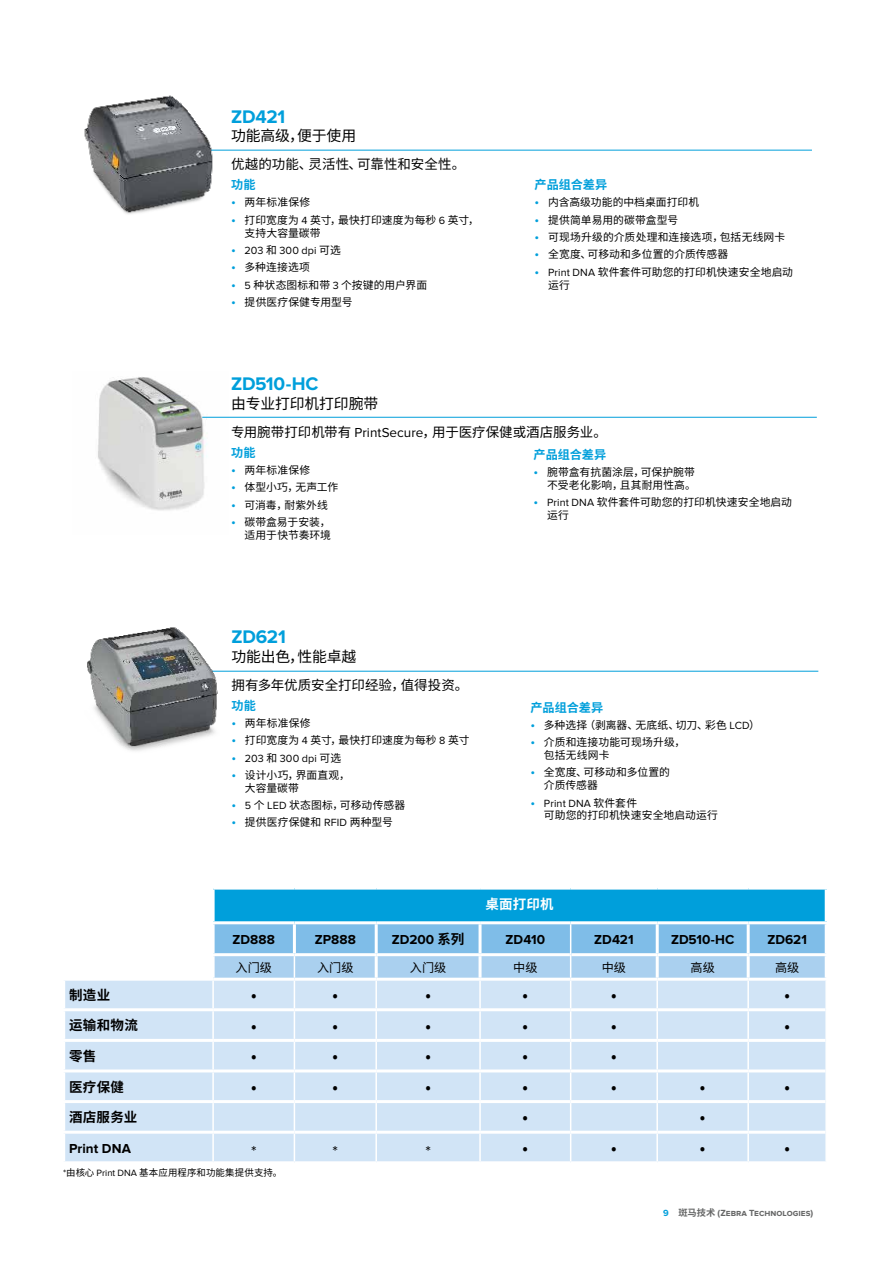
<style>
.page{position:relative;width:893px;height:1263px;background:#fff}
.page>*{position:absolute;margin:0;border:0;box-sizing:border-box;transform-origin:0 0}
.t1{font:700 18.9px "Proxima Nova";letter-spacing:-.01em;color:#009fdb}
.t2{font:16.2px "Noto Sans CJ Ksc";color:#000}
.t3{font:16.2px "Proxima Nova";color:#000}
.t4{font:14.85px "Noto Sans CJ Ksc";letter-spacing:-.01em;color:#000101}
.t5{font:13.5px "Noto Sans CJ Ksc";color:#000101}
.t6{font:700 13.5px "Proxima Nova";color:#000}
.t7{font:700 13.5px "Noto Sans CJ Ksc";letter-spacing:.025em;color:#000}
.t8{font:700 13.5px "Noto Sans CJ Ksc";letter-spacing:.01em;color:#fff}
.t9{font:700 12.15px "Noto Sans CJ Ksc";color:#009fdb}
.t10{font:12.15px "Noto Sans CJ Ksc";color:#000}
.t11{font:10.8px/12.8px "Noto Sans CJ Ksc";letter-spacing:.01em;color:#000101}
.t12{font:10.8px "Proxima Nova";letter-spacing:.01em;color:#000101}
.t13{font:9.45px "Noto Sans CJ Ksc";letter-spacing:.015em;color:#000}
.t14{font:700 9.3px "Proxima Nova";color:#666767}
.s1{font-family:"Proxima Nova";font-size:13.5px;color:#009fdb}
.s2{font-family:"Proxima Nova"}
.s3{font-size:13.5px;color:#009fdb}
.s4{font-family:"Noto Sans CJ Ksc"}
.s5{color:#009fdb}
</style>
<div class="page">
<hr style="left:210px;top:150px;width:602px;height:1px;background:#009fdb">
<img style="left:84px;top:95px;width:139px;height:119px">
<img style="left:98px;top:377px;width:131px;height:134px">
<hr style="left:202px;top:417px;width:615px;height:1px;background:#009fdb">
<hr style="left:211px;top:671px;width:607px;height:1px;background:#009fdb">
<img style="left:87px;top:627px;width:156px;height:124px">
<div style="left:213px;top:888px;width:613px;height:35px;background:#009fdb"></div>
<div style="left:65px;top:981px;width:147px;height:180px;background:#d1e4f6"></div>
<hr style="left:213px;top:886px;width:81px;height:3px;background:#fff">
<hr style="left:212px;top:889px;width:3px;height:32px;background:#fff">
<hr style="left:294px;top:886px;width:82px;height:3px;background:#fff">
<hr style="left:376px;top:886px;width:104px;height:3px;background:#fff">
<hr style="left:480px;top:886px;width:91px;height:3px;background:#fff">
<hr style="left:571px;top:886px;width:86px;height:3px;background:#fff">
<hr style="left:657px;top:886px;width:91px;height:3px;background:#fff">
<hr style="left:748px;top:886px;width:80px;height:3px;background:#fff">
<hr style="left:825px;top:889px;width:3px;height:32px;background:#fff">
<hr style="left:212px;top:921px;width:82px;height:3px;background:#fff">
<hr style="left:294px;top:921px;width:82px;height:3px;background:#fff">
<hr style="left:376px;top:921px;width:104px;height:3px;background:#fff">
<hr style="left:480px;top:921px;width:91px;height:3px;background:#fff">
<hr style="left:571px;top:921px;width:86px;height:3px;background:#fff">
<hr style="left:657px;top:921px;width:91px;height:3px;background:#fff">
<hr style="left:748px;top:921px;width:80px;height:3px;background:#fff">
<hr style="left:62px;top:1008px;width:151px;height:3px;background:#fff">
<hr style="left:62px;top:1039px;width:151px;height:3px;background:#fff">
<hr style="left:62px;top:1069px;width:151px;height:3px;background:#fff">
<hr style="left:62px;top:1100px;width:151px;height:3px;background:#fff">
<hr style="left:62px;top:1131px;width:151px;height:3px;background:#fff">
<svg style="left:213px;top:923px;width:613px;height:238px;background:#c9e0f4"></svg>
<h1 class="t1" style="left:231px;top:105px;width:56px">ZD421</h1>
<h3 class="t4" style="left:231px;top:127px;width:127px">功能高级，便于使用</h3>
<p class="t5" style="left:231px;top:157px;width:236px">优越的功能、灵活性、可靠性和安全性。</p>
<p class="t9" style="left:231px;top:178px;width:26px">功能</p>
<p class="t11" style="left:231px;top:196px;width:81px"><span class="s1">•</span> 两年标准保修</p>
<p class="t11" style="left:245px;top:214px;width:236px;text-indent:-14px"><span class="s1">•</span> 打印宽度为 <span class="s2">4</span> 英寸，最快打印速度为每秒 <span class="s2">6</span> 英寸，支持大容量碳带</p>
<p class="t12" style="left:231px;top:244px;width:111px"><span class="s3">•</span> 203 <span class="s4">和</span> 300 dpi <span class="s4">可选</span></p>
<p class="t11" style="left:231px;top:261px;width:80px"><span class="s1">•</span> 多种连接选项</p>
<p class="t11" style="left:231px;top:278px;width:198px"><span class="s1">•</span> <span class="s2">5</span> 种状态图标和带 <span class="s2">3</span> 个按键的用户界面</p>
<p class="t11" style="left:231px;top:296px;width:123px"><span class="s1">•</span> 提供医疗保健专用型号</p>
<p class="t9" style="left:535px;top:178px;width:74px">产品组合差异</p>
<p class="t11" style="left:535px;top:196px;width:166px"><span class="s1">•</span> 内含高级功能的中档桌面打印机</p>
<p class="t11" style="left:535px;top:214px;width:145px"><span class="s1">•</span> 提供简单易用的碳带盒型号</p>
<p class="t11" style="left:535px;top:231px;width:252px"><span class="s1">•</span> 可现场升级的介质处理和连接选项，包括无线网卡</p>
<p class="t11" style="left:535px;top:248px;width:195px"><span class="s1">•</span> 全宽度、可移动和多位置的介质传感器</p>
<p class="t11" style="left:548px;top:266px;width:246px;text-indent:-14px"><span class="s1">•</span> <span class="s2">Print DNA</span> 软件套件可助您的打印机快速安全地启动运行</p>
<h1 class="t1" style="left:231px;top:373px;width:89px">ZD510-HC</h1>
<h3 class="t4" style="left:231px;top:395px;width:149px">由专业打印机打印腕带</h3>
<p class="t5" style="left:231px;top:424px;width:377px">专用腕带打印机带有 <span class="s2">PrintSecure</span>，用于医疗保健或酒店服务业。</p>
<p class="t9" style="left:231px;top:445px;width:26px">功能</p>
<p class="t11" style="left:231px;top:464px;width:81px"><span class="s1">•</span> 两年标准保修</p>
<p class="t11" style="left:231px;top:481px;width:109px"><span class="s1">•</span> 体型小巧，无声工作</p>
<p class="t11" style="left:231px;top:498px;width:98px"><span class="s1">•</span> 可消毒，耐紫外线</p>
<p class="t11" style="left:231px;top:516px;width:101px;text-align:right"><span class="s1">•</span> 碳带盒易于安装，适用于快节奏环境</p>
<p class="t9" style="left:534px;top:447px;width:74px">产品组合差异</p>
<p class="t11" style="left:534px;top:466px;width:164px;text-align:right"><span class="s1">•</span> 腕带盒有抗菌涂层，可保护腕带不受老化影响，且其耐用性高。</p>
<p class="t11" style="left:547px;top:496px;width:246px;text-indent:-14px"><span class="s1">•</span> <span class="s2">Print DNA</span> 软件套件可助您的打印机快速安全地启动运行</p>
<h1 class="t1" style="left:231px;top:626px;width:56px">ZD621</h1>
<h3 class="t4" style="left:231px;top:648px;width:127px">功能出色，性能卓越</h3>
<p class="t5" style="left:231px;top:677px;width:238px">拥有多年优质安全打印经验，值得投资。</p>
<p class="t9" style="left:231px;top:698px;width:26px">功能</p>
<p class="t11" style="left:231px;top:717px;width:81px"><span class="s1">•</span> 两年标准保修</p>
<p class="t11" style="left:231px;top:734px;width:240px"><span class="s1">•</span> 打印宽度为 <span class="s2">4</span> 英寸，最快打印速度为每秒 <span class="s2">8</span> 英寸</p>
<p class="t12" style="left:231px;top:752px;width:111px"><span class="s3">•</span> 203 <span class="s4">和</span> 300 dpi <span class="s4">可选</span></p>
<p class="t11" style="left:245px;top:769px;width:106px;text-indent:-14px"><span class="s1">•</span> 设计小巧，界面直观，大容量碳带</p>
<p class="t11" style="left:231px;top:799px;width:175px"><span class="s1">•</span> <span class="s2">5</span> 个 <span class="s2">LED</span> 状态图标，可移动传感器</p>
<p class="t11" style="left:231px;top:816px;width:163px"><span class="s1">•</span> 提供医疗保健和 <span class="s2">RFID</span> 两种型号</p>
<p class="t9" style="left:530px;top:700px;width:74px">产品组合差异</p>
<p class="t11" style="left:530px;top:719px;width:231px"><span class="s1">•</span> 多种选择（剥离器、无底纸、切刀、彩色 <span class="s2">LCD</span>）</p>
<p class="t11" style="left:544px;top:736px;width:143px;text-indent:-14px"><span class="s1">•</span> 介质和连接功能可现场升级，包括无线网卡</p>
<p class="t11" style="left:544px;top:766px;width:128px;text-indent:-14px"><span class="s1">•</span> 全宽度、可移动和多位置的介质传感器</p>
<p class="t12" style="left:530px;top:797px;width:108px"><span class="s3">•</span> Print DNA <span class="s4">软件套件</span></p>
<p class="t11" style="left:544px;top:809px;width:175px">可助您的打印机快速安全地启动运行</p>
<p class="t8" style="left:486px;top:897px;width:70px">桌面打印机</p>
<p class="t6" style="left:232px;top:932px;width:44px">ZD888</p>
<p class="t6" style="left:315px;top:932px;width:43px">ZP888</p>
<p class="t6" style="left:392px;top:932px;width:74px">ZD200 <span class="s4">系列</span></p>
<p class="t6" style="left:506px;top:932px;width:41px">ZD410</p>
<p class="t6" style="left:594px;top:932px;width:41px">ZD421</p>
<p class="t6" style="left:671px;top:932px;width:65px">ZD510-HC</p>
<p class="t6" style="left:767px;top:932px;width:41px">ZD621</p>
<p class="t10" style="left:236px;top:960px;width:38px">入门级</p>
<p class="t10" style="left:317px;top:960px;width:38px">入门级</p>
<p class="t10" style="left:410px;top:960px;width:38px">入门级</p>
<p class="t10" style="left:513px;top:960px;width:26px">中级</p>
<p class="t10" style="left:602px;top:960px;width:26px">中级</p>
<p class="t10" style="left:691px;top:960px;width:26px">高级</p>
<p class="t10" style="left:775px;top:960px;width:26px">高级</p>
<p class="t7" style="left:69px;top:987px;width:43px">制造业</p>
<h2 class="t2" style="left:251px;top:986px;width:7px">•</h2>
<h2 class="t2" style="left:333px;top:986px;width:7px">•</h2>
<h2 class="t2" style="left:425px;top:986px;width:7px">•</h2>
<h2 class="t2" style="left:523px;top:986px;width:7px">•</h2>
<h2 class="t2" style="left:611px;top:986px;width:7px">•</h2>
<h2 class="t2" style="left:784px;top:986px;width:7px">•</h2>
<p class="t7" style="left:69px;top:1018px;width:70px">运输和物流</p>
<h2 class="t2" style="left:251px;top:1016px;width:7px">•</h2>
<h2 class="t2" style="left:333px;top:1016px;width:7px">•</h2>
<h2 class="t2" style="left:425px;top:1016px;width:7px">•</h2>
<h2 class="t2" style="left:523px;top:1016px;width:7px">•</h2>
<h2 class="t2" style="left:611px;top:1016px;width:7px">•</h2>
<h2 class="t2" style="left:784px;top:1016px;width:7px">•</h2>
<p class="t7" style="left:69px;top:1048px;width:29px">零售</p>
<h2 class="t2" style="left:251px;top:1047px;width:7px">•</h2>
<h2 class="t2" style="left:333px;top:1047px;width:7px">•</h2>
<h2 class="t2" style="left:425px;top:1047px;width:7px">•</h2>
<h2 class="t2" style="left:523px;top:1047px;width:7px">•</h2>
<h2 class="t2" style="left:611px;top:1047px;width:7px">•</h2>
<p class="t7" style="left:69px;top:1079px;width:56px">医疗保健</p>
<h2 class="t2" style="left:251px;top:1078px;width:7px">•</h2>
<h2 class="t2" style="left:333px;top:1078px;width:7px">•</h2>
<h2 class="t2" style="left:425px;top:1078px;width:7px">•</h2>
<h2 class="t2" style="left:523px;top:1078px;width:7px">•</h2>
<h2 class="t2" style="left:611px;top:1078px;width:7px">•</h2>
<h2 class="t2" style="left:700px;top:1078px;width:7px">•</h2>
<h2 class="t2" style="left:784px;top:1078px;width:7px">•</h2>
<p class="t7" style="left:69px;top:1110px;width:70px">酒店服务业</p>
<h2 class="t2" style="left:523px;top:1108px;width:7px">•</h2>
<h2 class="t2" style="left:700px;top:1108px;width:7px">•</h2>
<p class="t6" style="left:69px;top:1140px;width:63px">Print DNA</p>
<h2 class="t3" style="left:251px;top:1142px;width:7px">*</h2>
<h2 class="t3" style="left:333px;top:1142px;width:7px">*</h2>
<h2 class="t3" style="left:425px;top:1142px;width:7px">*</h2>
<h2 class="t2" style="left:523px;top:1139px;width:7px">•</h2>
<h2 class="t2" style="left:611px;top:1139px;width:7px">•</h2>
<h2 class="t2" style="left:700px;top:1139px;width:7px">•</h2>
<h2 class="t2" style="left:784px;top:1139px;width:7px">•</h2>
<p class="t13" style="left:63px;top:1167px;width:221px"><span class="s2">*</span>由核心 <span class="s2">Print DNA</span> 基本应用程序和功能集提供支持。</p>
<p class="t14" style="left:663px;top:1208px;width:151px"><span class="s5">9</span> <span class="s4">斑马技术</span> (Zebra Technologies)</p>
</div>
